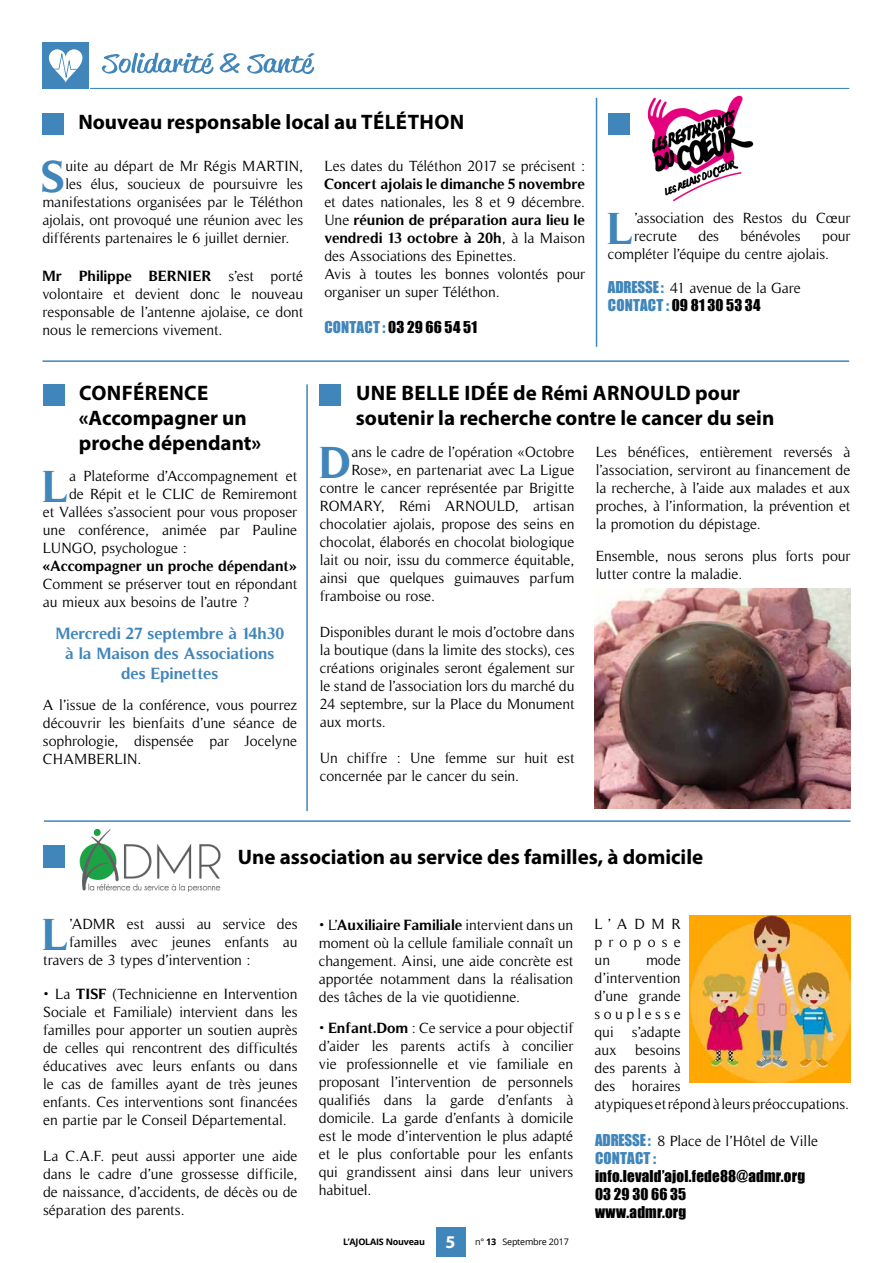
<style>
.page{position:relative;width:893px;height:1263px;background:#fff}
.page>*{position:absolute;margin:0;border:0;box-sizing:border-box;transform-origin:0 0}
.t1{font:700 45.45px "Timeless";color:#4186ba}
.t2{font:700 21px/25.2px "Myriad Pro";color:#000}
.t3{font:700 16.5px/19.8px "Timeless";color:#4186ba;text-align:center}
.t4{font:15px/18px "Timeless";letter-spacing:-.005em;color:#000;text-align:justify}
.t5{font:15px/18px "Impact";letter-spacing:.01em;color:#000}
.t6{font:700 15px "Timeless";color:#000}
.t7{font:15px "Impact";letter-spacing:.01em;color:#4186ba}
.t8{font:700 9px "Open Sans";letter-spacing:-.025em;color:#000}
.s1{font-weight:700}
.s2{color:#4186ba}
.s3{font-family:"Impact";color:#4186ba}
.s4{font-family:"Myriad Pro";font-size:18px;color:#fff}
.s5{font-weight:400}
</style>
<div class="page">
<div style="left:436px;top:1227px;width:29px;height:29px;background:#4186ba"></div>
<img style="left:79px;top:829px;width:142px;height:63px">
<div style="left:43px;top:845px;width:21px;height:23px;background:#4186ba"></div>
<hr style="left:90px;top:88px;width:759px;height:1px;background:#4186ba">
<svg style="left:102px;top:53px;width:213px;height:21px"></svg>
<div style="left:42px;top:43px;width:47px;height:46px;background:#4186ba"></div>
<svg style="left:49px;top:49px;width:33px;height:33px"></svg>
<div style="left:42px;top:113px;width:22px;height:21px;background:#4186ba"></div>
<div style="left:608px;top:113px;width:21px;height:21px;background:#4186ba"></div>
<div style="left:43px;top:384px;width:21px;height:22px;background:#4186ba"></div>
<div style="left:320px;top:384px;width:21px;height:22px;background:#4186ba"></div>
<hr style="left:42px;top:360px;width:807px;height:2px;background:#4186ba">
<hr style="left:44px;top:820px;width:806px;height:2px;background:#4186ba">
<hr style="left:306px;top:384px;width:2px;height:427px;background:#4186ba">
<hr style="left:596px;top:98px;width:1px;height:249px;background:#4186ba">
<img style="left:647px;top:95px;width:107px;height:107px">
<img style="left:689px;top:915px;width:161px;height:168px">
<img style="left:594px;top:589px;width:256px;height:220px">
<h2 class="t2" style="left:78px;top:108px;width:388px">Nouveau responsable local au TÉLÉTHON</h2>
<h1 class="t1" style="left:42px;top:149px;width:25px">S</h1>
<p class="t4" style="left:66px;top:157px;width:239px">uite au départ de Mr Régis MARTIN,</p>
<p class="t4" style="left:66px;top:175px;width:239px">les élus, soucieux de poursuivre les</p>
<p class="t4" style="left:42px;top:193px;width:262px">manifestations organisées par le Téléthon</p>
<p class="t4" style="left:42px;top:211px;width:262px">ajolais, ont provoqué une réunion avec les</p>
<p class="t4" style="left:42px;top:229px;width:248px">différents partenaires le 6 juillet dernier.</p>
<p class="t4" style="left:42px;top:267px;width:262px"><span class="s1">Mr Philippe BERNIER</span> s’est porté volontaire et devient donc le nouveau responsable de l’antenne ajolaise, ce dont nous le remercions vivement.</p>
<p class="t4" style="left:324px;top:157px;width:262px">Les dates du Téléthon 2017 se précisent :</p>
<p class="t6" style="left:324px;top:175px;width:262px">Concert ajolais le dimanche 5 novembre</p>
<p class="t4" style="left:324px;top:193px;width:262px;text-align:left">et dates nationales, les 8 et 9 décembre.<br>Une <span class="s1">réunion de préparation aura lieu le vendredi 13 octobre à 20h</span>, à la Maison des Associations des Epinettes.<br>Avis à toutes les bonnes volontés pour organiser un super Téléthon.</p>
<p class="t5" style="left:324px;top:318px;width:154px"><span class="s2">CONTACT :</span> 03 29 66 54 51</p>
<h1 class="t1" style="left:607px;top:201px;width:28px">L</h1>
<p class="t4" style="left:634px;top:209px;width:218px">’association des Restos du Cœur recrute</p>
<p class="t4" style="left:698px;top:227px;width:22px">des</p>
<p class="t4" style="left:740px;top:227px;width:62px">bénévoles</p>
<p class="t4" style="left:608px;top:227px;width:244px;text-indent:214px">pour compléter l’équipe du centre ajolais.</p>
<p class="t4" style="left:608px;top:279px;width:194px"><span class="s3">ADRESSE :</span> 41 avenue de la Gare</p>
<p class="t5" style="left:608px;top:295px;width:154px"><span class="s2">CONTACT :</span> 09 81 30 53 34</p>
<h2 class="t2" style="left:79px;top:380px;width:184px">CONFÉRENCE «Accompagner un proche dépendant»</h2>
<h2 class="t2" style="left:356px;top:380px;width:420px">UNE BELLE IDÉE de Rémi ARNOULD pour soutenir la recherche contre le cancer du sein</h2>
<h1 class="t1" style="left:319px;top:436px;width:33px">D</h1>
<p class="t4" style="left:351px;top:443px;width:225px">ans le cadre de l’opération «Octobre</p>
<p class="t4" style="left:596px;top:443px;width:256px">Les bénéfices, entièrement reversés à l’association, serviront au financement de la recherche, à l’aide aux malades et aux proches, à l’information, la prévention et la promotion du dépistage.</p>
<p class="t4" style="left:596px;top:546px;width:256px">Ensemble, nous serons plus forts pour lutter contre la maladie.</p>
<p class="t4" style="left:351px;top:461px;width:225px">Rose», en partenariat avec La Ligue</p>
<p class="t4" style="left:320px;top:479px;width:256px">contre le cancer représentée par Brigitte</p>
<p class="t4" style="left:320px;top:497px;width:256px">ROMARY, Rémi ARNOULD, artisan</p>
<p class="t4" style="left:320px;top:515px;width:256px">chocolatier ajolais, propose des seins en</p>
<p class="t4" style="left:320px;top:533px;width:256px">chocolat, élaborés en chocolat biologique</p>
<p class="t4" style="left:320px;top:551px;width:256px">lait ou noir, issu du commerce équitable,</p>
<p class="t4" style="left:320px;top:569px;width:256px">ainsi que quelques guimauves parfum</p>
<p class="t4" style="left:320px;top:587px;width:117px">framboise ou rose.</p>
<p class="t4" style="left:320px;top:623px;width:256px">Disponibles durant le mois d’octobre dans la boutique (dans la limite des stocks), ces créations originales seront également sur le stand de l’association lors du marché du 24 septembre, sur la Place du Monument aux morts.</p>
<p class="t4" style="left:320px;top:749px;width:256px">Un chiffre : Une femme sur huit est concernée par le cancer du sein.</p>
<h1 class="t1" style="left:42px;top:460px;width:28px">L</h1>
<p class="t4" style="left:69px;top:467px;width:230px">a Plateforme d’Accompagnement et</p>
<p class="t4" style="left:69px;top:485px;width:230px">de Répit et le CLIC de Remiremont</p>
<p class="t4" style="left:43px;top:503px;width:256px">et Vallées s’associent pour vous proposer</p>
<p class="t4" style="left:43px;top:521px;width:256px">une conférence, animée par Pauline</p>
<p class="t4" style="left:43px;top:539px;width:145px">LUNGO, psychologue :</p>
<p class="t6" style="left:43px;top:557px;width:256px">«Accompagner un proche dépendant»</p>
<p class="t4" style="left:43px;top:575px;width:256px">Comment se préserver tout en répondant au mieux aux besoins de l’autre ?</p>
<p class="t3" style="left:56px;top:623px;width:230px">Mercredi 27 septembre à 14h30 à la Maison des Associations des Epinettes</p>
<p class="t4" style="left:43px;top:696px;width:256px">A l’issue de la conférence, vous pourrez découvrir les bienfaits d’une séance de sophrologie, dispensée par Jocelyne CHAMBERLIN.</p>
<h2 class="t2" style="left:238px;top:844px;width:467px">Une association au service des familles, à domicile</h2>
<h1 class="t1" style="left:43px;top:908px;width:28px">L</h1>
<p class="t4" style="left:69px;top:915px;width:230px">’ADMR est aussi au service des</p>
<p class="t4" style="left:69px;top:933px;width:230px">familles avec jeunes enfants au</p>
<p class="t4" style="left:43px;top:951px;width:209px">travers de 3 types d’intervention :</p>
<p class="t4" style="left:43px;top:985px;width:256px">• La <span class="s1">TISF</span> (Technicienne en Intervention Sociale et Familiale) intervient dans les familles pour apporter un soutien auprès de celles qui rencontrent des difficultés éducatives avec leurs enfants ou dans le cas de familles ayant de très jeunes enfants. Ces interventions sont financées en partie par le Conseil Départemental.</p>
<p class="t4" style="left:43px;top:1147px;width:256px">La C.A.F. peut aussi apporter une aide dans le cadre d’une grossesse difficile, de naissance, d’accidents, de décès ou de séparation des parents.</p>
<p class="t4" style="left:319px;top:915px;width:256px">• L’<span class="s1">Auxiliaire Familiale</span> intervient dans un moment où la cellule familiale connaît un changement. Ainsi, une aide concrète est apportée notamment dans la réalisation des tâches de la vie quotidienne.</p>
<p class="t4" style="left:319px;top:1019px;width:256px">• <span class="s1">Enfant.Dom</span> : Ce service a pour objectif d’aider les parents actifs à concilier vie professionnelle et vie familiale en proposant l’intervention de personnels qualifiés dans la garde d’enfants à domicile. La garde d’enfants à domicile est le mode d’intervention le plus adapté et le plus confortable pour les enfants qui grandissent ainsi dans leur univers habituel.</p>
<p class="t8" style="left:343px;top:1235px;width:227px">L’AJOLAIS Nouveau <span class="s4">5</span> <span class="s5">n°</span> 13 <span class="s5">Septembre 2017</span></p>
<p class="t4" style="left:595px;top:915px;width:88px">L’ADMR propose un</p>
<p class="t4" style="left:595px;top:951px;width:256px;text-align:left;text-indent:51px">mode<br>d’intervention<br>d’une grande<br>souplesse<br>qui s’adapte<br>aux besoins<br>des parents à<br>des horaires<br>atypiques et répond à leurs préoccupations.</p>
<p class="t4" style="left:595px;top:1132px;width:225px"><span class="s3">ADRESSE :</span> 8 Place de l’Hôtel de Ville</p>
<p class="t7" style="left:595px;top:1146px;width:63px">CONTACT :</p>
<p class="t5" style="left:595px;top:1167px;width:212px">info.levald’ajol.fede88@admr.org<br>03 29 30 66 35<br>www.admr.org</p>
</div>
